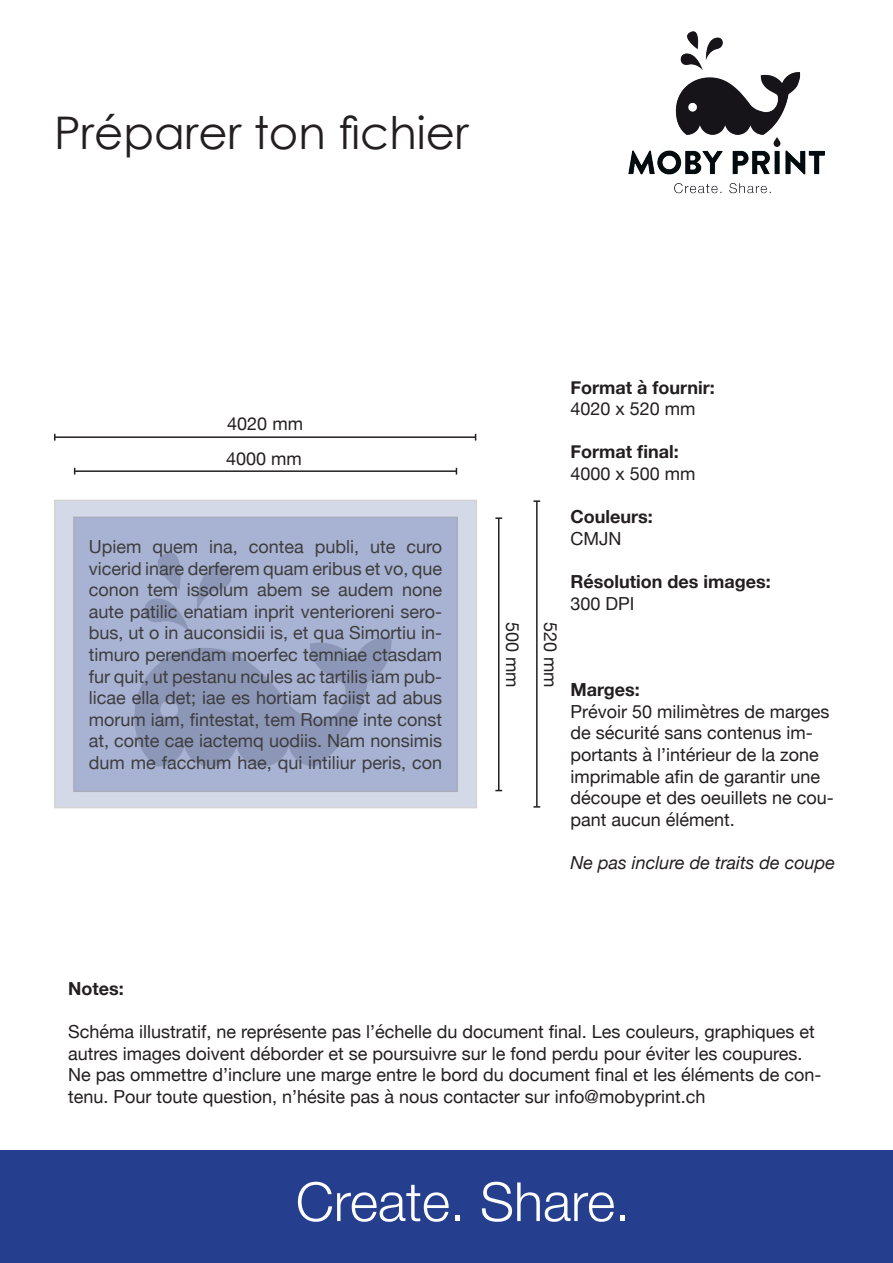
<style>
.page{position:relative;width:893px;height:1263px;background:#fff}
.page>*{position:absolute;margin:0;border:0;box-sizing:border-box;transform-origin:0 0}
.t1{font:300 54px "Helvetica Neue";color:#fff}
.t2{font:45px "Century Gothic";color:#231f20}
.t3{font:18px/21.6px "Helvetica Neue";color:#231f20}
.t4{font:18px/21.6px "Helvetica Neue";color:#3e3e3f;text-align:justify}
.t5{font:700 18px "Helvetica Neue";color:#231f20}
.t6{font:italic 18px "Helvetica Neue";color:#231f20}
</style>
<div class="page">
<svg style="left:57px;top:503px;width:417px;height:302px;background:#aab3d0"></svg>
<img style="left:628px;top:31px;width:196px;height:163px">
<hr style="left:75px;top:470px;width:381px;height:2px;background:#231f20">
<hr style="left:498px;top:518px;width:1px;height:272px;background:#231f20">
<svg style="left:495px;top:517px;width:7px;height:2px"></svg>
<hr style="left:55px;top:436px;width:421px;height:2px;background:#231f20">
<svg style="left:54px;top:434px;width:2px;height:7px"></svg>
<hr style="left:536px;top:501px;width:2px;height:306px;background:#231f20">
<svg style="left:533px;top:500px;width:7px;height:2px"></svg>
<svg style="left:533px;top:806px;width:7px;height:2px"></svg>
<div style="left:0;top:1150px;width:893px;height:113px;background:#253f8e"></div>
<h2 class="t2" style="left:54px;top:101px;width:416px">Préparer ton fichier</h2>
<p class="t3" style="left:227px;top:414px;width:77px">4020 mm</p>
<p class="t3" style="left:226px;top:449px;width:77px">4000 mm</p>
<p class="t4" style="left:89px;top:537px;width:355px">Upiem quem ina, contea publi, ute curo vicerid inare derferem quam eribus et vo, que conon tem issolum abem se audem none aute patilic enatiam inprit venterioreni sero&shy;bus, ut o in auconsidii is, et qua Simortiu in&shy;timuro perendam moerfec temniae ctasdam fur quit, ut pestanu ncules ac tartilis iam pub&shy;licae ella det; iae es hortiam faciist ad abus morum iam, fintestat, tem Romne inte const at, conte cae iactemq uodiis. Nam nonsimis dum me facchum hae, qui intiliur peris, con</p>
<p class="t3" style="left:522px;top:621px;width:67px;rotate:90deg">500 mm</p>
<p class="t3" style="left:560px;top:622px;width:67px;rotate:90deg">520 mm</p>
<p class="t5" style="left:571px;top:373px;width:146px">Format à fournir:</p>
<p class="t3" style="left:571px;top:399px;width:127px">4020 x 520 mm</p>
<p class="t5" style="left:571px;top:438px;width:110px">Format final:</p>
<p class="t3" style="left:571px;top:464px;width:127px">4000 x 500 mm</p>
<p class="t5" style="left:571px;top:503px;width:84px">Couleurs:</p>
<p class="t3" style="left:571px;top:529px;width:53px">CMJN</p>
<p class="t5" style="left:571px;top:567px;width:202px">Résolution des images:</p>
<p class="t3" style="left:571px;top:593px;width:66px">300 DPI</p>
<p class="t5" style="left:571px;top:675px;width:71px">Marges:</p>
<p class="t3" style="left:571px;top:701px;width:265px">Prévoir 50 milimètres de marges de sécurité sans contenus im&shy;portants à l’intérieur de la zone imprimable afin de garantir une découpe et des oeuillets ne cou&shy;pant aucun élément.</p>
<p class="t6" style="left:571px;top:849px;width:266px">Ne pas inclure de traits de coupe</p>
<p class="t5" style="left:68px;top:974px;width:57px">Notes:</p>
<p class="t3" style="left:68px;top:1022px;width:755px">Schéma illustratif, ne représente pas l’échelle du document final. Les couleurs, graphiques et autres images doivent déborder et se poursuivre sur le fond perdu pour éviter les coupures.<br>Ne pas ommettre d’inclure une marge entre le bord du document final et les éléments de con&shy;tenu. Pour toute question, n’hésite pas à nous contacter sur info@mobyprint.ch</p>
<h1 class="t1" style="left:296px;top:1158px;width:336px">Create. Share.</h1>
</div>
